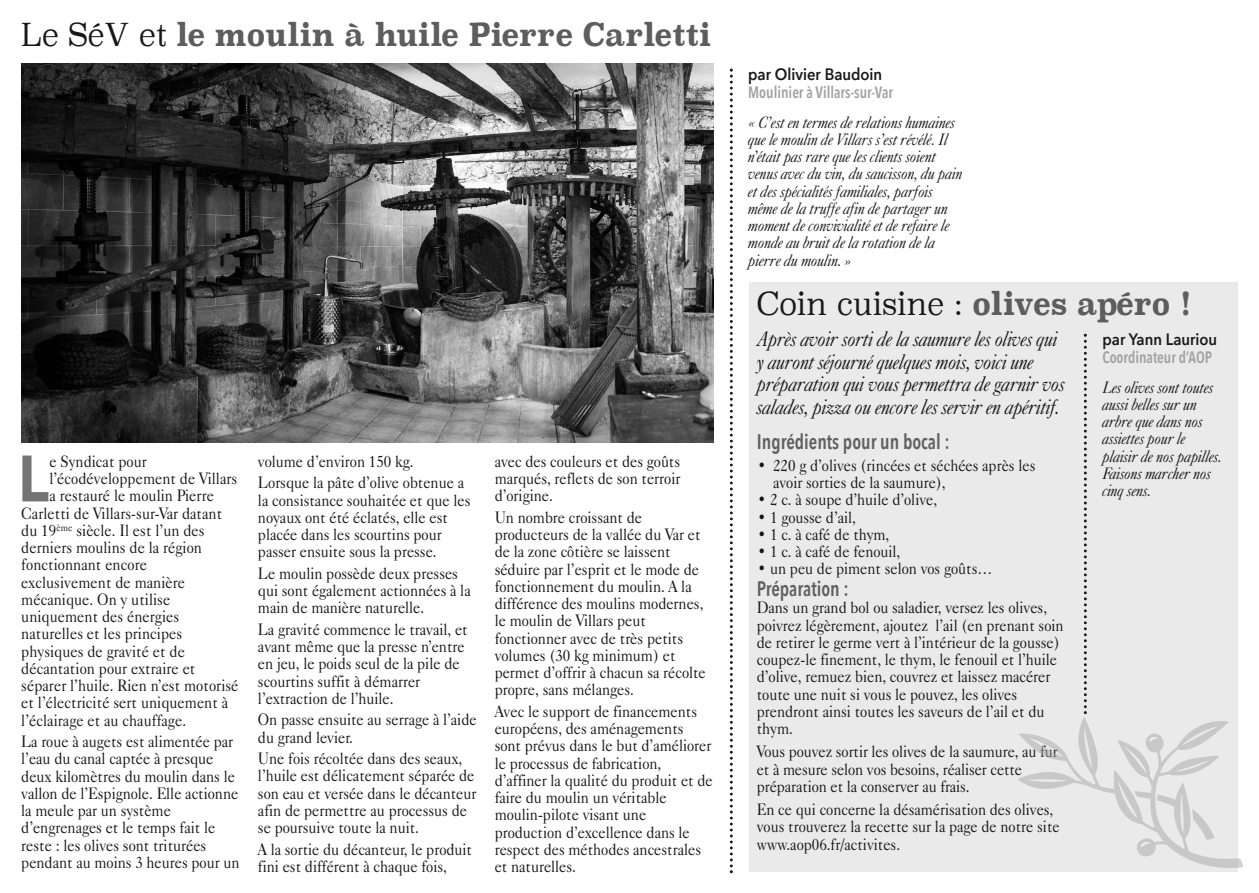
<style>
.page{position:relative;width:1259px;height:893px;background:#fff}
.page>*{position:absolute;margin:0;border:0;box-sizing:border-box;transform-origin:0 0}
.t1{font:900 64.8px "Avenir";color:#747474;scale:.9 1}
.t2{font:700 31.5px "Superclarendon";color:#5d5d5d;scale:.9 1}
.t3{font:300 31.5px "Superclarendon";color:#181818;scale:.9 1}
.t4{font:italic 21px/22.5px "Caslon 540 BT";letter-spacing:-.005em;color:#181818;scale:.9 1}
.t5{font:600 21px "Avenir Next Condensed";color:#606060;scale:.9 1}
.t6{font:16.5px/17.2px "Caslon 540 BT";color:#181818;scale:.9 1}
.t7{font:italic 16.5px/17.2px "Caslon 540 BT";color:#181818;scale:.9 1}
.t8{font:600 16.5px "Avenir Next Condensed";color:#a2a2a2;scale:.9 1}
.t9{font:600 16.5px "Avenir Next";color:#181818;scale:.9 1}
.s1{font-weight:300;color:#181818}
.s2{font-weight:700;color:#5d5d5d}
</style>
<div class="page">
<div style="left:749px;top:283px;width:488px;height:589px;background:#eaeaea"></div>
<svg style="left:730px;top:69px;width:3px;height:804px"></svg>
<img style="left:21px;top:64px;width:692px;height:378px">
<svg style="left:1018px;top:334px;width:225px;height:534px"></svg>
<h2 class="t2" style="left:21px;top:15px;width:768px"><span class="s1">Le SéV et</span> le moulin à huile Pierre Carletti</h2>
<p class="t6" style="left:49px;top:452px;width:110px">e Syndicat pour</p>
<p class="t6" style="left:49px;top:470px;width:210px">l’écodéveloppement de Villars</p>
<p class="t6" style="left:49px;top:487px;width:184px">a restauré le moulin Pierre</p>
<p class="t6" style="left:21px;top:504px;width:225px">Carletti de Villars-sur-Var datant</p>
<p class="t6" style="left:21px;top:521px;width:205px">du 19<sup>ème</sup> siècle. Il est l’un des</p>
<p class="t6" style="left:21px;top:539px;width:202px">derniers moulins de la région</p>
<p class="t6" style="left:21px;top:556px;width:141px">fonctionnant encore</p>
<p class="t6" style="left:21px;top:573px;width:184px">exclusivement de manière</p>
<p class="t6" style="left:21px;top:590px;width:167px">mécanique. On y utilise</p>
<p class="t6" style="left:21px;top:608px;width:177px">uniquement des énergies</p>
<p class="t6" style="left:21px;top:625px;width:180px">naturelles et les principes</p>
<p class="t6" style="left:21px;top:642px;width:183px">physiques de gravité et de</p>
<p class="t6" style="left:21px;top:659px;width:195px">décantation pour extraire et</p>
<p class="t6" style="left:21px;top:677px;width:243px">séparer l’huile. Rien n’est motorisé</p>
<p class="t6" style="left:21px;top:694px;width:231px">et l’électricité sert uniquement à</p>
<p class="t6" style="left:21px;top:711px;width:185px">l’éclairage et au chauffage.</p>
<p class="t6" style="left:21px;top:733px;width:244px">La roue à augets est alimentée par l’eau du canal captée à presque deux kilomètres du moulin dans le vallon de l’Espignole. Elle actionne la meule par un système d’engrenages et le temps fait le reste : les olives sont triturées pendant au moins 3 heures pour un</p>
<h1 class="t1" style="left:18px;top:437px;width:36px">L</h1>
<p class="t6" style="left:258px;top:450px;width:230px;line-height:21.5px">volume d’environ 150 kg.<br>Lorsque la pâte d’olive obtenue a</p>
<p class="t6" style="left:258px;top:491px;width:237px">la consistance souhaitée et que les noyaux ont été éclatés, elle est placée dans les scourtins pour passer ensuite sous la presse.</p>
<p class="t6" style="left:258px;top:564px;width:238px">Le moulin possède deux presses qui sont également actionnées à la main de manière naturelle.</p>
<p class="t6" style="left:258px;top:620px;width:234px">La gravité commence le travail, et avant même que la presse n’entre en jeu, le poids seul de la pile de scourtins suffit à démarrer l’extraction de l’huile.</p>
<p class="t6" style="left:258px;top:711px;width:244px">On passe ensuite au serrage à l’aide du grand levier.</p>
<p class="t6" style="left:258px;top:750px;width:244px">Une fois récoltée dans des seaux, l’huile est délicatement séparée de son eau et versée dans le décanteur afin de permettre au processus de se poursuive toute la nuit.</p>
<p class="t6" style="left:258px;top:840px;width:239px">A la sortie du décanteur, le produit fini est différent à chaque fois,</p>
<p class="t6" style="left:495px;top:452px;width:208px;text-align:justify">avec des couleurs et des goûts marqués, reflets de son terroir d’origine.</p>
<p class="t6" style="left:495px;top:508px;width:236px">Un nombre croissant de producteurs de la vallée du Var et de la zone côtière se laissent séduire par l’esprit et le mode de fonctionnement du moulin. A la différence des moulins modernes, le moulin de Villars peut fonctionner avec de très petits volumes (30 kg minimum) et permet d’offrir à chacun sa récolte propre, sans mélanges.</p>
<p class="t6" style="left:495px;top:702px;width:244px">Avec le support de financements européens, des aménagements sont prévus dans le but d’améliorer le processus de fabrication, d’affiner la qualité du produit et de faire du moulin un véritable moulin-pilote visant une production d’excellence dans le respect des méthodes ancestrales et naturelles.</p>
<p class="t9" style="left:748px;top:64px;width:150px">par Olivier Baudoin</p>
<p class="t8" style="left:748px;top:81px;width:162px">Moulinier à Villars-sur-Var</p>
<p class="t7" style="left:748px;top:113px;width:239px">« C’est en termes de relations humaines que le moulin de Villars s’est révélé. Il n’était pas rare que les clients soient venus avec du vin, du saucisson, du pain et des spécialités familiales, parfois même de la truffe afin de partager un moment de convivialité et de refaire le monde au bruit de la rotation de la pierre du moulin. »</p>
<h2 class="t3" style="left:757px;top:284px;width:484px">Coin cuisine : <span class="s2">olives apéro !</span></h2>
<p class="t4" style="left:757px;top:327px;width:344px">Après avoir sorti de la saumure les olives qui y auront séjourné quelques mois, voici une préparation qui vous permettra de garnir vos salades, pizza ou encore les servir en apéritif.</p>
<p class="t5" style="left:757px;top:428px;width:216px">Ingrédients pour un bocal :</p>
<p class="t6" style="left:773px;top:456px;width:293px;text-indent:-15px">• 220 g d’olives (rincées et séchées après les avoir sorties de la saumure),</p>
<p class="t6" style="left:757px;top:491px;width:201px">• 2 c. à soupe d’huile d’olive,</p>
<p class="t6" style="left:757px;top:508px;width:111px">• 1 gousse d’ail,</p>
<p class="t6" style="left:757px;top:525px;width:148px">• 1 c. à café de thym,</p>
<p class="t6" style="left:757px;top:542px;width:160px">• 1 c. à café de fenouil,</p>
<p class="t6" style="left:757px;top:560px;width:262px">• un peu de piment selon vos goûts…</p>
<p class="t5" style="left:757px;top:575px;width:104px">Préparation :</p>
<p class="t6" style="left:757px;top:599px;width:342px">Dans un grand bol ou saladier, versez les olives, poivrez légèrement, ajoutez l’ail (en prenant soin de retirer le germe vert à l’intérieur de la gousse) coupez-le finement, le thym, le fenouil et l’huile d’olive, remuez bien, couvrez et laissez macérer toute une nuit si vous le pouvez, les olives prendront ainsi toutes les saveurs de l’ail et du thym.</p>
<p class="t6" style="left:757px;top:743px;width:336px">Vous pouvez sortir les olives de la saumure, au fur et à mesure selon vos besoins, réaliser cette préparation et la conserver au frais.</p>
<p class="t6" style="left:757px;top:800px;width:338px">En ce qui concerne la désamérisation des olives, vous trouverez la recette sur la page de notre site www.aop06.fr/activites.</p>
<p class="t9" style="left:1102px;top:329px;width:129px">par Yann Lauriou</p>
<p class="t8" style="left:1102px;top:346px;width:123px">Coordinateur d’AOP</p>
<p class="t7" style="left:1102px;top:378px;width:134px">Les olives sont toutes aussi belles sur un arbre que dans nos assiettes pour le plaisir de nos papilles.<br>Faisons marcher nos</p>
<p class="t7" style="left:1102px;top:481px;width:55px">cinq sens.</p>
</div>
